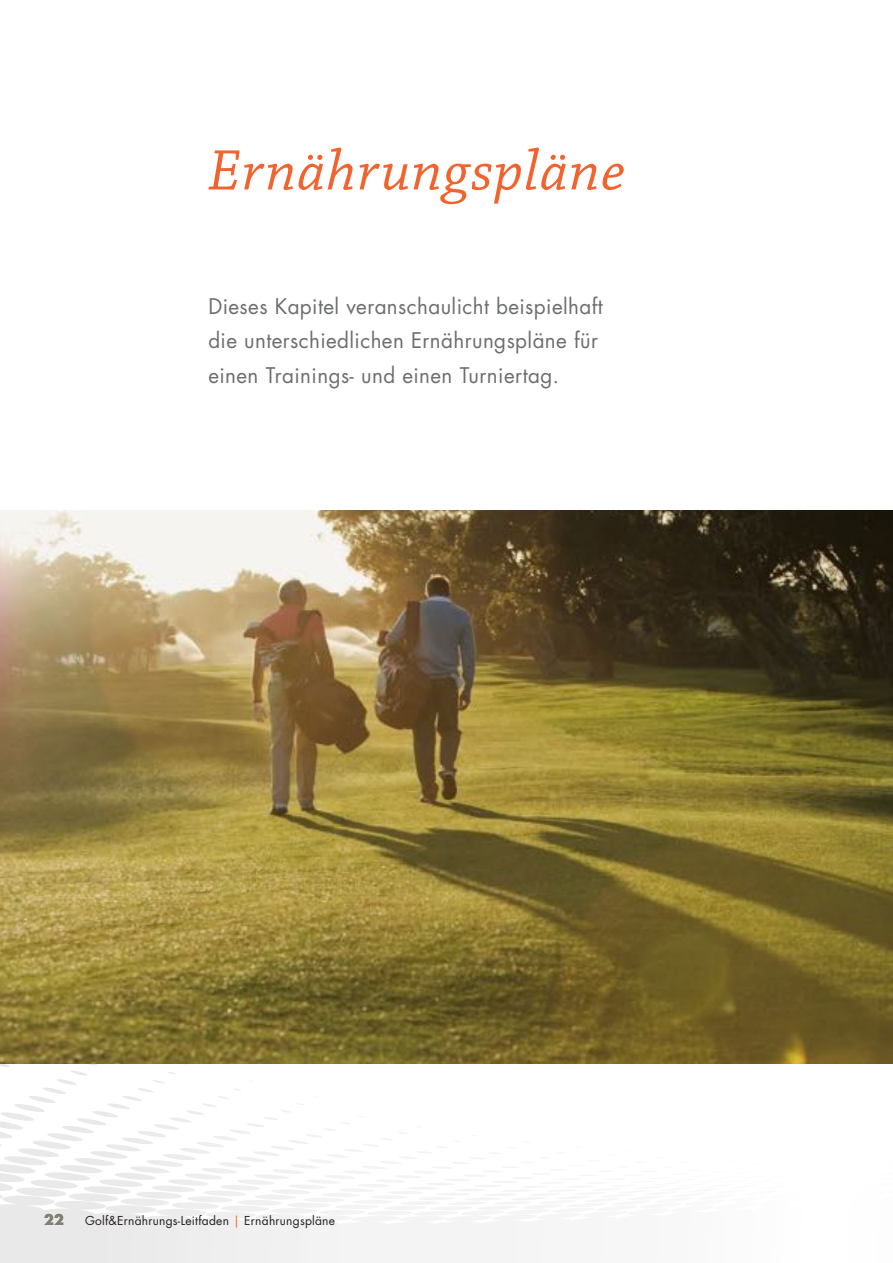
<style>
.page{position:relative;width:893px;height:1263px;background:#fff}
.page>*{position:absolute;margin:0;border:0;box-sizing:border-box;transform-origin:0 0}
.t1{font:italic 60px "Chaparral Pro";letter-spacing:.02em;color:#f2642f}
.t2{font:21px/34.5px "Futura LT";letter-spacing:.02em;color:#6c6d70}
.t3{font:700 14.25px "Futura LT";color:#82806e}
.t4{font:12px "Futura LT";letter-spacing:.02em;color:#231f20}
.s1{color:#f2642f}
</style>
<div class="page">
<svg style="left:0;top:1063px;width:893px;height:200px"></svg>
<img style="left:0;top:510px;width:893px;height:553px">
<h1 class="t1" style="left:208px;top:137px;width:419px">Ernährungspläne</h1>
<p class="t2" style="left:208px;top:289px;width:396px">Dieses Kapitel veranschaulicht beispielhaft die unterschiedlichen Ernährungspläne für einen Trainings- und einen Turniertag.</p>
<p class="t3" style="left:44px;top:1210px;width:21px">22</p>
<p class="t4" style="left:85px;top:1212px;width:252px">Golf&amp;Ernährungs-Leitfaden <span class="s1">|</span> Ernährungspläne</p>
</div>
